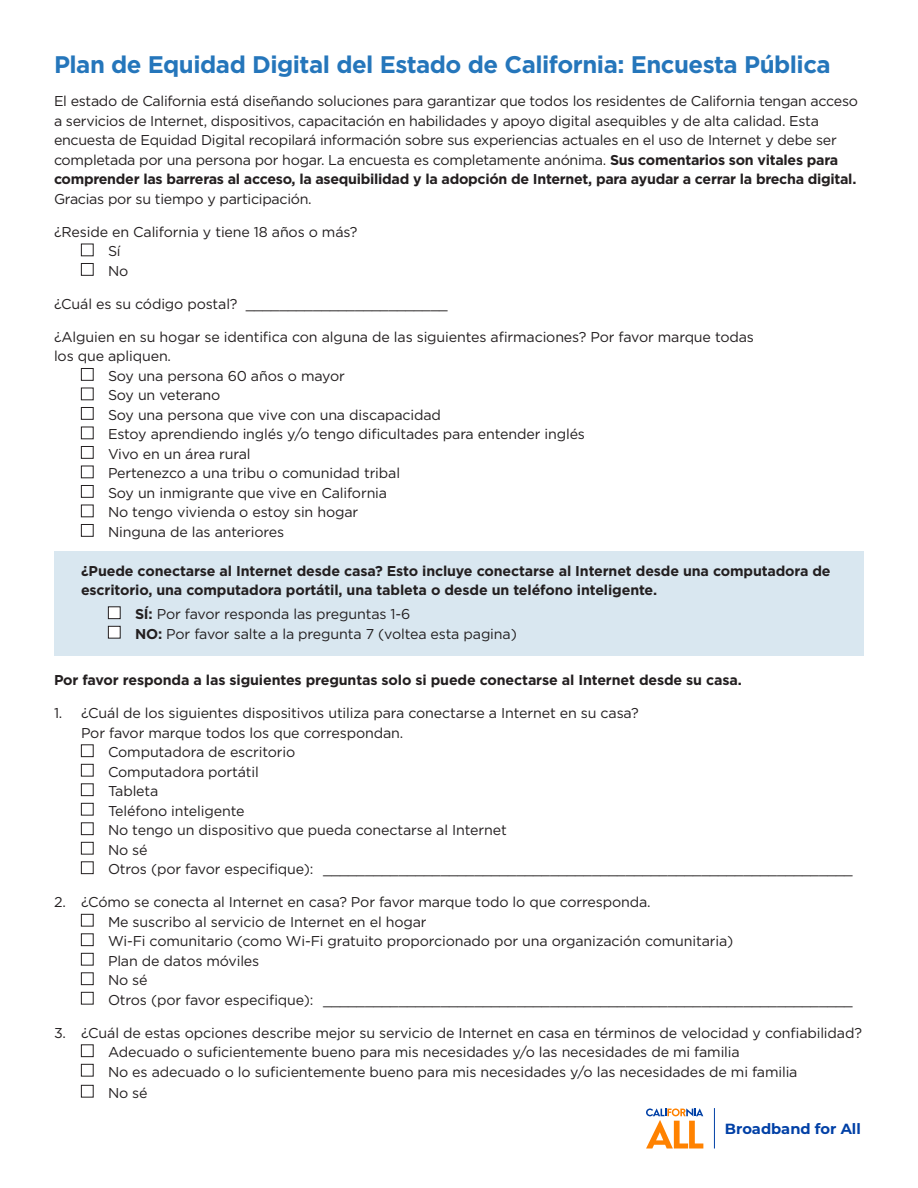
<style>
.page{position:relative;width:918px;height:1188px;background:#fff}
.page>*{position:absolute;margin:0;border:0;box-sizing:border-box;transform-origin:0 0}
.t1{font:700 24px "Gotham";letter-spacing:-.02em;color:#2576bb}
.t2{font:700 14.7px "Montserrat";color:#0040a6}
.t3{font:14.25px/19.5px "Gotham";letter-spacing:-.01em;color:#231f20}
.t4{font:700 14.25px/19.5px "Gotham";letter-spacing:-.01em;color:#231f20}
.s1{font-weight:700}
</style>
<div class="page">
<div style="left:54px;top:551px;width:810px;height:105px;background:#d9e7f0"></div>
<svg style="left:646px;top:1108px;width:57px;height:41px"></svg>
<hr style="left:714px;top:1108px;width:1px;height:41px;background:#0040a6">
<div style="left:81px;top:244px;width:13px;height:12px;border:1px solid #231f20"></div>
<div style="left:81px;top:263px;width:13px;height:13px;border:1px solid #231f20"></div>
<div style="left:81px;top:368px;width:13px;height:13px;border:1px solid #231f20"></div>
<div style="left:81px;top:388px;width:13px;height:12px;border:1px solid #231f20"></div>
<div style="left:81px;top:407px;width:13px;height:13px;border:1px solid #231f20"></div>
<div style="left:81px;top:427px;width:13px;height:12px;border:1px solid #231f20"></div>
<div style="left:81px;top:446px;width:13px;height:13px;border:1px solid #231f20"></div>
<div style="left:81px;top:466px;width:13px;height:12px;border:1px solid #231f20"></div>
<div style="left:81px;top:485px;width:13px;height:13px;border:1px solid #231f20"></div>
<div style="left:81px;top:505px;width:13px;height:12px;border:1px solid #231f20"></div>
<div style="left:81px;top:524px;width:13px;height:13px;border:1px solid #231f20"></div>
<div style="left:108px;top:607px;width:12px;height:12px;background:#fff"></div>
<div style="left:108px;top:606px;width:13px;height:13px;border:1px solid #231f20"></div>
<div style="left:108px;top:626px;width:12px;height:12px;background:#fff"></div>
<div style="left:108px;top:626px;width:13px;height:13px;border:1px solid #231f20"></div>
<div style="left:81px;top:744px;width:13px;height:13px;border:1px solid #231f20"></div>
<div style="left:81px;top:764px;width:13px;height:13px;border:1px solid #231f20"></div>
<div style="left:81px;top:783px;width:13px;height:13px;border:1px solid #231f20"></div>
<div style="left:81px;top:803px;width:13px;height:13px;border:1px solid #231f20"></div>
<div style="left:81px;top:822px;width:13px;height:13px;border:1px solid #231f20"></div>
<div style="left:81px;top:842px;width:13px;height:13px;border:1px solid #231f20"></div>
<div style="left:81px;top:861px;width:13px;height:13px;border:1px solid #231f20"></div>
<div style="left:81px;top:914px;width:13px;height:13px;border:1px solid #231f20"></div>
<div style="left:81px;top:933px;width:13px;height:13px;border:1px solid #231f20"></div>
<div style="left:81px;top:953px;width:13px;height:13px;border:1px solid #231f20"></div>
<div style="left:81px;top:972px;width:13px;height:13px;border:1px solid #231f20"></div>
<div style="left:81px;top:992px;width:13px;height:13px;border:1px solid #231f20"></div>
<div style="left:81px;top:1044px;width:13px;height:13px;border:1px solid #231f20"></div>
<div style="left:81px;top:1064px;width:13px;height:13px;border:1px solid #231f20"></div>
<div style="left:81px;top:1085px;width:13px;height:13px;border:1px solid #231f20"></div>
<h1 class="t1" style="left:54px;top:49px;width:778px">Plan de Equidad Digital del Estado de California: Encuesta Pública</h1>
<h1 class="t3" style="left:54px;top:91px;width:806px">El estado de California está diseñando soluciones para garantizar que todos los residentes de California tengan acceso a servicios de Internet, dispositivos, capacitación en habilidades y apoyo digital asequibles y de alta calidad. Esta encuesta de Equidad Digital recopilará información sobre sus experiencias actuales en el uso de Internet y debe ser completada por una persona por hogar. La encuesta es completamente anónima. <span class="s1">Sus comentarios son vitales para comprender las barreras al acceso, la asequibilidad y la adopción de Internet, para ayudar a cerrar la brecha digital.<br></span>Gracias por su tiempo y participación.</h1>
<h1 class="t3" style="left:54px;top:222px;width:305px">¿Reside en California y tiene 18 años o más?</h1>
<h1 class="t3" style="left:108px;top:241px;width:14px">Sí</h1>
<h1 class="t3" style="left:108px;top:261px;width:22px">No</h1>
<h1 class="t3" style="left:54px;top:294px;width:395px">¿Cuál es su código postal? ________________________</h1>
<h1 class="t3" style="left:54px;top:327px;width:702px">¿Alguien en su hogar se identifica con alguna de las siguientes afirmaciones? Por favor marque todas los que apliquen.</h1>
<h1 class="t3" style="left:108px;top:366px;width:238px">Soy una persona 60 años o mayor</h1>
<h1 class="t3" style="left:108px;top:385px;width:114px">Soy un veterano</h1>
<h1 class="t3" style="left:108px;top:405px;width:335px">Soy una persona que vive con una discapacidad</h1>
<h1 class="t3" style="left:108px;top:424px;width:479px">Estoy aprendiendo inglés y/o tengo dificultades para entender inglés</h1>
<h1 class="t3" style="left:108px;top:444px;width:144px">Vivo en un área rural</h1>
<h1 class="t3" style="left:108px;top:463px;width:294px">Pertenezco a una tribu o comunidad tribal</h1>
<h1 class="t3" style="left:108px;top:483px;width:281px">Soy un inmigrante que vive en California</h1>
<h1 class="t3" style="left:108px;top:502px;width:252px">No tengo vivienda o estoy sin hogar</h1>
<h1 class="t3" style="left:108px;top:522px;width:178px">Ninguna de las anteriores</h1>
<h1 class="t4" style="left:81px;top:561px;width:751px">¿Puede conectarse al Internet desde casa? Esto incluye conectarse al Internet desde una computadora de escritorio, una computadora portátil, una tableta o desde un teléfono inteligente.</h1>
<h1 class="t3" style="left:135px;top:604px;width:277px"><span class="s1">SÍ:</span> Por favor responda las preguntas 1-6</h1>
<h1 class="t3" style="left:135px;top:623px;width:383px"><span class="s1">NO:</span> Por favor salte a la pregunta 7 (voltea esta pagina)</h1>
<h1 class="t4" style="left:54px;top:670px;width:689px">Por favor responda a las siguientes preguntas solo si puede conectarse al Internet desde su casa.</h1>
<h1 class="t3" style="left:81px;top:703px;width:559px;text-indent:-27px">1. ¿Cuál de los siguientes dispositivos utiliza para conectarse a Internet en su casa?<br>Por favor marque todos los que correspondan.</h1>
<h1 class="t3" style="left:108px;top:742px;width:189px">Computadora de escritorio</h1>
<h1 class="t3" style="left:108px;top:761px;width:152px">Computadora portátil</h1>
<h1 class="t3" style="left:108px;top:781px;width:52px">Tableta</h1>
<h1 class="t3" style="left:108px;top:800px;width:138px">Teléfono inteligente</h1>
<h1 class="t3" style="left:108px;top:820px;width:400px">No tengo un dispositivo que pueda conectarse al Internet</h1>
<h1 class="t3" style="left:108px;top:839px;width:41px">No sé</h1>
<h1 class="t3" style="left:108px;top:859px;width:746px">Otros (por favor especifique): _______________________________________________________________</h1>
<h1 class="t3" style="left:54px;top:892px;width:598px">2. ¿Cómo se conecta al Internet en casa? Por favor marque todo lo que corresponda.</h1>
<h1 class="t3" style="left:108px;top:911px;width:320px">Me suscribo al servicio de Internet en el hogar</h1>
<h1 class="t3" style="left:108px;top:931px;width:627px">Wi-Fi comunitario (como Wi-Fi gratuito proporcionado por una organización comunitaria)</h1>
<h1 class="t3" style="left:108px;top:950px;width:153px">Plan de datos móviles</h1>
<h1 class="t3" style="left:108px;top:970px;width:41px">No sé</h1>
<h1 class="t3" style="left:108px;top:989px;width:746px">Otros (por favor especifique): _______________________________________________________________</h1>
<h1 class="t3" style="left:54px;top:1022px;width:809px">3. ¿Cuál de estas opciones describe mejor su servicio de Internet en casa en términos de velocidad y confiabilidad?</h1>
<h1 class="t3" style="left:108px;top:1042px;width:633px">Adecuado o suficientemente bueno para mis necesidades y/o las necesidades de mi familia</h1>
<h1 class="t3" style="left:108px;top:1061px;width:691px">No es adecuado o lo suficientemente bueno para mis necesidades y/o las necesidades de mi familia</h1>
<h1 class="t3" style="left:108px;top:1082px;width:41px">No sé</h1>
<p class="t2" style="left:725px;top:1118px;width:137px">Broadband for All</p>
</div>
